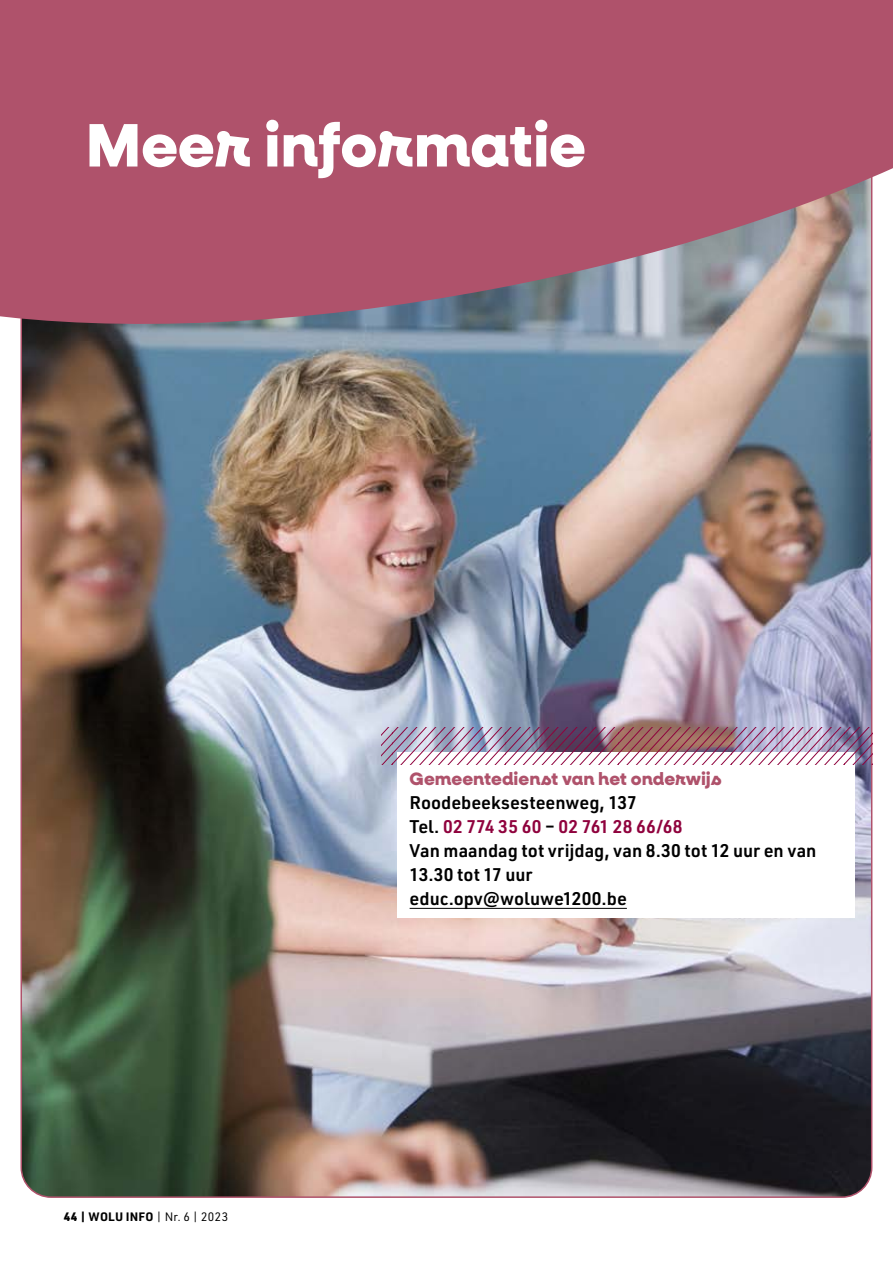
<style>
.page{position:relative;width:893px;height:1263px;background:#fff}
.page>*{position:absolute;margin:0;border:0;box-sizing:border-box;transform-origin:0 0}
.t1{font:800 61.5px "Neulis Cursive";letter-spacing:-.01em;color:#fff}
.t2{font:600 18px/24px "URWDIN";color:#000}
.t3{font:800 18px "Neulis Cursive";color:#af526b}
.t4{font:12px "URWDIN";letter-spacing:.03em;color:#000}
.s1{font-weight:900}
.s2{font-weight:700}
.s3{color:#8f023d}
</style>
<div class="page">
<img style="left:21px;top:333px;width:851px;height:863px">
<div style="left:397px;top:753px;width:458px;height:165px;background:#fff"></div>
<hr style="left:410px;top:908px;width:217px;height:1px;background:#000">
<svg style="left:0;top:0;width:893px;height:333px;background:#ab5e74"></svg>
<img style="left:381px;top:727px;width:491px;height:38px">
<h1 class="t1" style="left:86px;top:99px;width:502px">Meer informatie</h1>
<p class="t4" style="left:64px;top:1208px;width:166px"><span class="s1">44 |</span> <span class="s2">WOLU INFO</span> | Nr. 6 | 2023</p>
<p class="t3" style="left:410px;top:766px;width:313px">Gemeentedienst van het onderwijs</p>
<p class="t2" style="left:410px;top:790px;width:408px">Roodebeeksesteenweg, 137<br>Tel. <span class="s3">02 774 35 60</span> – <span class="s3">02 761 28 66/68<br></span>Van maandag tot vrijdag, van 8.30 tot 12 uur en van<br>13.30 tot 17 uur<br>educ.opv@woluwe1200.be</p>
</div>
